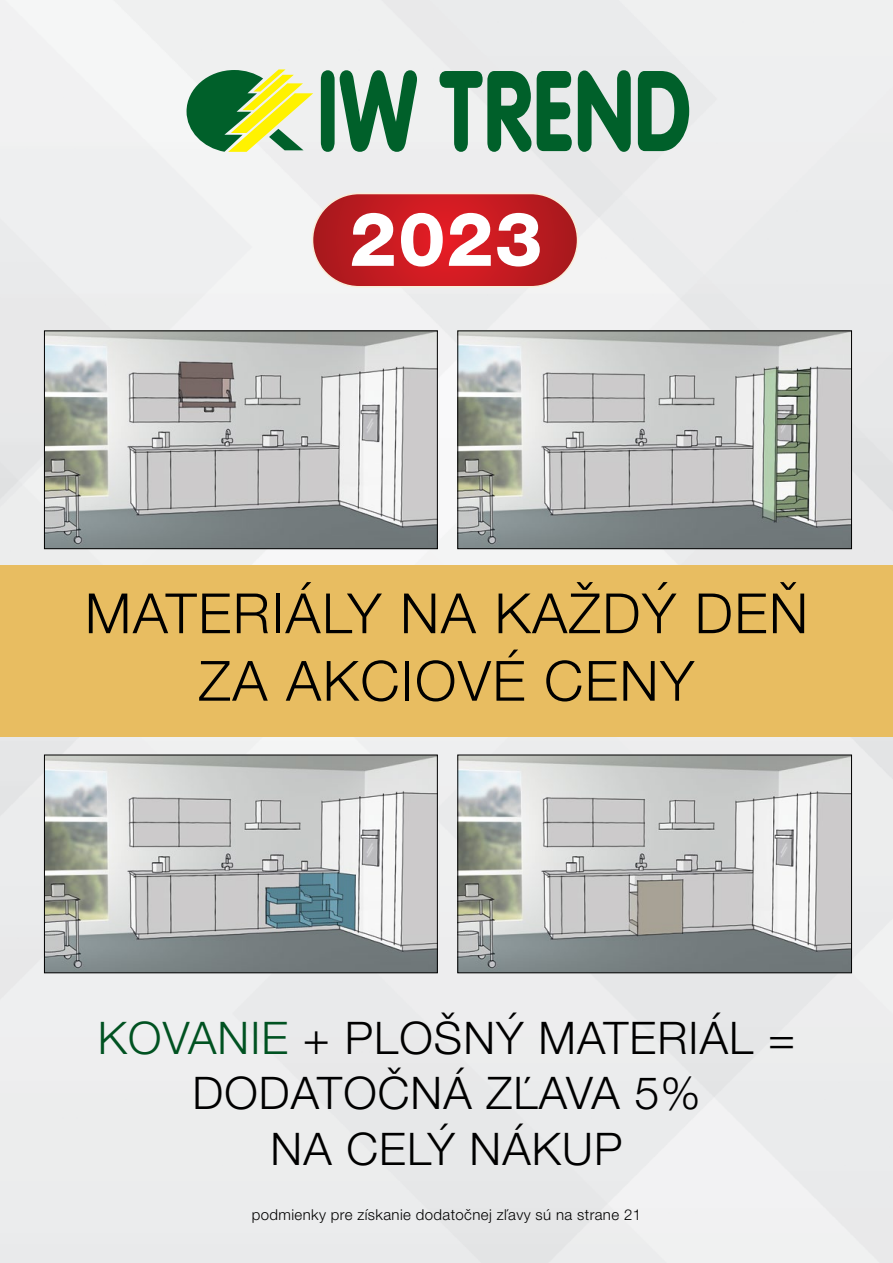
<style>
.page{position:relative;width:893px;height:1263px;background:#eceded}
.page>*{position:absolute;margin:0;border:0;box-sizing:border-box;transform-origin:0 0}
.t1{font:800 75px "Helvetica Neue LT Pro";color:#fff}
.t2{font:300 55.5px/67.5px "Helvetica Neue LT Pro";letter-spacing:.03em;color:#000;text-align:center}
.t3{font:300 45px/55.5px "Helvetica Neue LT Pro";letter-spacing:.025em;color:#000;text-align:center}
.t4{font:300 15px "Helvetica Neue LT Pro";letter-spacing:.025em;color:#000}
.s1{color:#005221}
</style>
<div class="page">
<div style="left:0;top:565px;width:893px;height:171px;background:#e8bd61"></div>
<svg style="left:321px;top:70px;width:368px;height:82px"></svg>
<svg style="left:187px;top:69px;width:126px;height:83px"></svg>
<img style="left:459px;top:756px;width:391px;height:215px">
<div style="left:457px;top:754px;width:395px;height:219px;border:1px solid #000"></div>
<img style="left:459px;top:332px;width:391px;height:215px">
<div style="left:457px;top:330px;width:395px;height:219px;border:1px solid #000"></div>
<img style="left:46px;top:756px;width:390px;height:215px">
<div style="left:44px;top:754px;width:394px;height:219px;border:1px solid #000"></div>
<img style="left:46px;top:332px;width:390px;height:215px">
<div style="left:44px;top:330px;width:394px;height:219px;border:1px solid #000"></div>
<svg style="left:313px;top:194px;width:265px;height:93px;background:#c51c21"></svg>
<div style="left:312px;top:193px;width:266px;height:94px;border:2px solid #f9edd9;border-radius:47px"></div>
<h1 class="t1" style="left:349px;top:194px;width:194px">2023</h1>
<p class="t2" style="left:85px;top:578px;width:725px">MATERIÁLY NA KAŽDÝ DEŇ<br>ZA AKCIOVÉ CENY</p>
<p class="t3" style="left:98px;top:1009px;width:699px"><span class="s1">KOVANIE</span> + PLOŠNÝ MATERIÁL =<br>DODATOČNÁ ZĽAVA 5%<br>NA CELÝ NÁKUP</p>
<p class="t4" style="left:252px;top:1205px;width:391px">podmienky pre získanie dodatočnej zľavy sú na strane 21</p>
</div>
